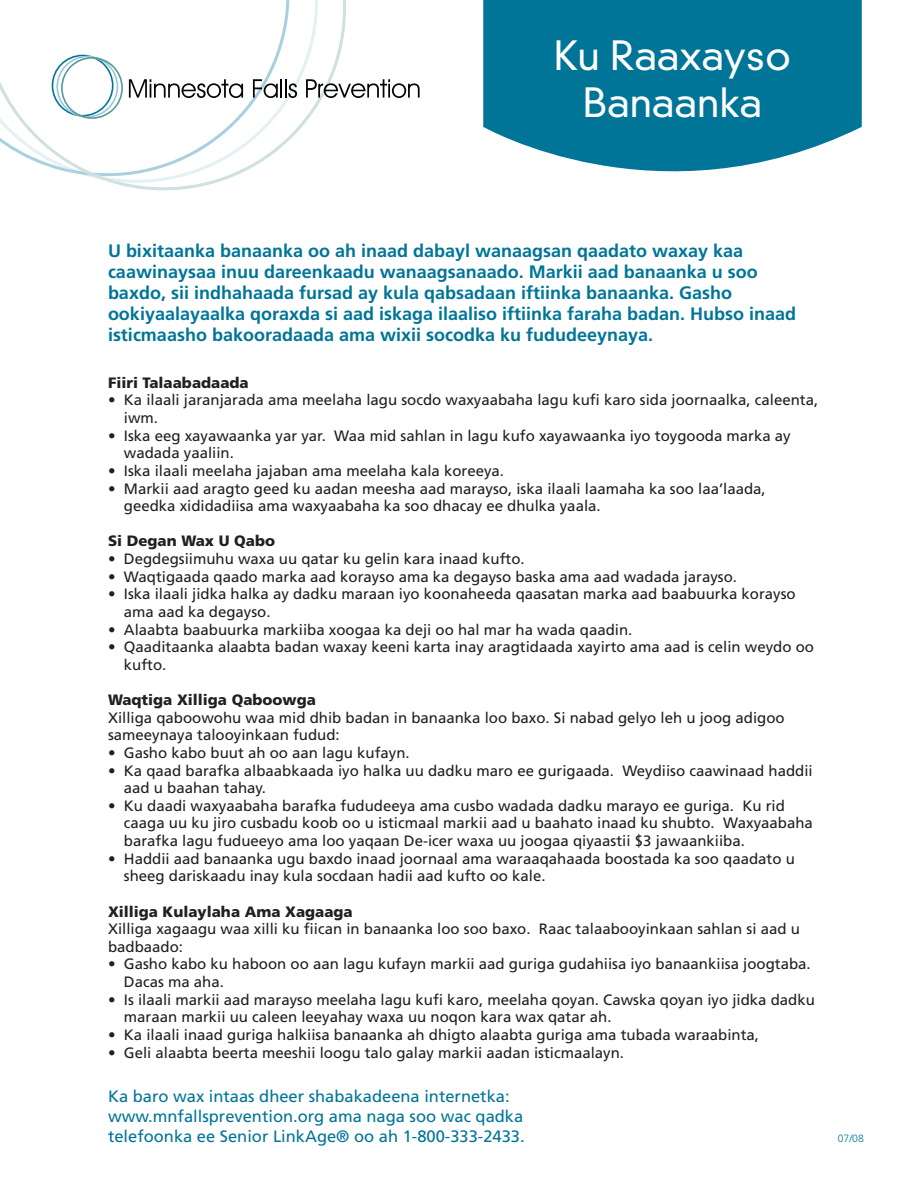
<style>
.page{position:relative;width:918px;height:1188px;background:#fff}
.page>*{position:absolute;margin:0;border:0;box-sizing:border-box;transform-origin:0 0}
.t1{font:300 39px/46.8px "DIN Neuzeit Grotesk";color:#fff;text-align:center}
.t2{font:700 18px/21px "Frutiger";color:#007598}
.t3{font:16.5px/19.8px "Frutiger";color:#007598}
.t4{font:15px/17.7px "Frutiger";color:#231f20}
.t5{font:900 15px "Frutiger";color:#231f20}
.t6{font:300 10.5px "Frutiger";color:#007598}
</style>
<div class="page">
<svg style="left:0;top:0;width:346px;height:190px"></svg>
<svg style="left:483px;top:0;width:379px;height:172px;background:#1681a1"></svg>
<svg style="left:52px;top:0;width:191px;height:182px"></svg>
<svg style="left:253px;top:79px;width:44px;height:19px"></svg>
<svg style="left:306px;top:79px;width:114px;height:19px"></svg>
<p class="t1" style="left:554px;top:33px;width:239px">Ku Raaxayso<br>Banaanka</p>
<p class="t2" style="left:108px;top:240px;width:690px">U bixitaanka banaanka oo ah inaad dabayl wanaagsan qaadato waxay kaa caawinaysaa inuu dareenkaadu wanaagsanaado. Markii aad banaanka u soo baxdo, sii indhahaada fursad ay kula qabsadaan iftiinka banaanka. Gasho ookiyaalayaalka qoraxda si aad iskaga ilaaliso iftiinka faraha badan. Hubso inaad isticmaasho bakooradaada ama wixii socodka ku fududeeynaya.</p>
<p class="t5" style="left:108px;top:373px;width:142px">Fiiri Talaabadaada</p>
<p class="t4" style="left:124px;top:391px;width:696px;text-indent:-16px">• Ka ilaali jaranjarada ama meelaha lagu socdo waxyaabaha lagu kufi karo sida joornaalka, caleenta, iwm.</p>
<p class="t4" style="left:124px;top:427px;width:668px;text-indent:-16px">• Iska eeg xayawaanka yar yar. Waa mid sahlan in lagu kufo xayawaanka iyo toygooda marka ay wadada yaaliin.</p>
<p class="t4" style="left:108px;top:462px;width:398px">• Iska ilaali meelaha jajaban ama meelaha kala koreeya.</p>
<p class="t4" style="left:124px;top:480px;width:643px;text-indent:-16px">• Markii aad aragto geed ku aadan meesha aad marayso, iska ilaali laamaha ka soo laa’laada, geedka xididadiisa ama waxyaabaha ka soo dhacay ee dhulka yaala.</p>
<p class="t5" style="left:108px;top:532px;width:169px">Si Degan Wax U Qabo</p>
<p class="t4" style="left:108px;top:550px;width:418px">• Degdegsiimuhu waxa uu qatar ku gelin kara inaad kufto.</p>
<p class="t4" style="left:108px;top:568px;width:631px">• Waqtigaada qaado marka aad korayso ama ka degayso baska ama aad wadada jarayso.</p>
<p class="t4" style="left:124px;top:585px;width:673px;text-indent:-16px">• Iska ilaali jidka halka ay dadku maraan iyo koonaheeda qaasatan marka aad baabuurka korayso ama aad ka degayso.</p>
<p class="t4" style="left:108px;top:621px;width:526px">• Alaabta baabuurka markiiba xoogaa ka deji oo hal mar ha wada qaadin.</p>
<p class="t4" style="left:124px;top:638px;width:692px;text-indent:-16px">• Qaaditaanka alaabta badan waxay keeni karta inay aragtidaada xayirto ama aad is celin weydo oo kufto.</p>
<p class="t5" style="left:108px;top:691px;width:209px">Waqtiga Xilliga Qaboowga</p>
<p class="t4" style="left:108px;top:709px;width:678px">Xilliga qaboowohu waa mid dhib badan in banaanka loo baxo. Si nabad gelyo leh u joog adigoo sameeynaya talooyinkaan fudud:</p>
<p class="t4" style="left:108px;top:744px;width:303px">• Gasho kabo buut ah oo aan lagu kufayn.</p>
<p class="t4" style="left:124px;top:762px;width:690px;text-indent:-16px">• Ka qaad barafka albaabkaada iyo halka uu dadku maro ee gurigaada. Weydiiso caawinaad haddii aad u baahan tahay.</p>
<p class="t4" style="left:124px;top:797px;width:691px;text-indent:-16px">• Ku daadi waxyaabaha barafka fududeeya ama cusbo wadada dadku marayo ee guriga. Ku rid caaga uu ku jiro cusbadu koob oo u isticmaal markii aad u baahato inaad ku shubto. Waxyaabaha barafka lagu fudueeyo ama loo yaqaan De-icer waxa uu joogaa qiyaastii $3 jawaankiiba.</p>
<p class="t4" style="left:124px;top:850px;width:673px;text-indent:-16px">• Haddii aad banaanka ugu baxdo inaad joornaal ama waraaqahaada boostada ka soo qaadato u sheeg dariskaadu inay kula socdaan hadii aad kufto oo kale.</p>
<p class="t5" style="left:108px;top:902px;width:246px">Xilliga Kulaylaha Ama Xagaaga</p>
<p class="t4" style="left:108px;top:920px;width:693px">Xilliga xagaagu waa xilli ku fiican in banaanka loo soo baxo. Raac talaabooyinkaan sahlan si aad u badbaado:</p>
<p class="t4" style="left:124px;top:955px;width:688px;text-indent:-16px">• Gasho kabo ku haboon oo aan lagu kufayn markii aad guriga gudahiisa iyo banaankiisa joogtaba.<br>Dacas ma aha.</p>
<p class="t4" style="left:124px;top:991px;width:693px;text-indent:-16px">• Is ilaali markii aad marayso meelaha lagu kufi karo, meelaha qoyan. Cawska qoyan iyo jidka dadku maraan markii uu caleen leeyahay waxa uu noqon kara wax qatar ah.</p>
<p class="t4" style="left:108px;top:1026px;width:653px">• Ka ilaali inaad guriga halkiisa banaanka ah dhigto alaabta guriga ama tubada waraabinta,</p>
<p class="t4" style="left:108px;top:1044px;width:518px">• Geli alaabta beerta meeshii loogu talo galay markii aadan isticmaalayn.</p>
<p class="t3" style="left:108px;top:1086px;width:418px">Ka baro wax intaas dheer shabakadeena internetka: www.mnfallsprevention.org ama naga soo wac qadka telefoonka ee Senior LinkAge® oo ah 1-800-333-2433.</p>
<p class="t6" style="left:838px;top:1132px;width:28px">07/08</p>
</div>
